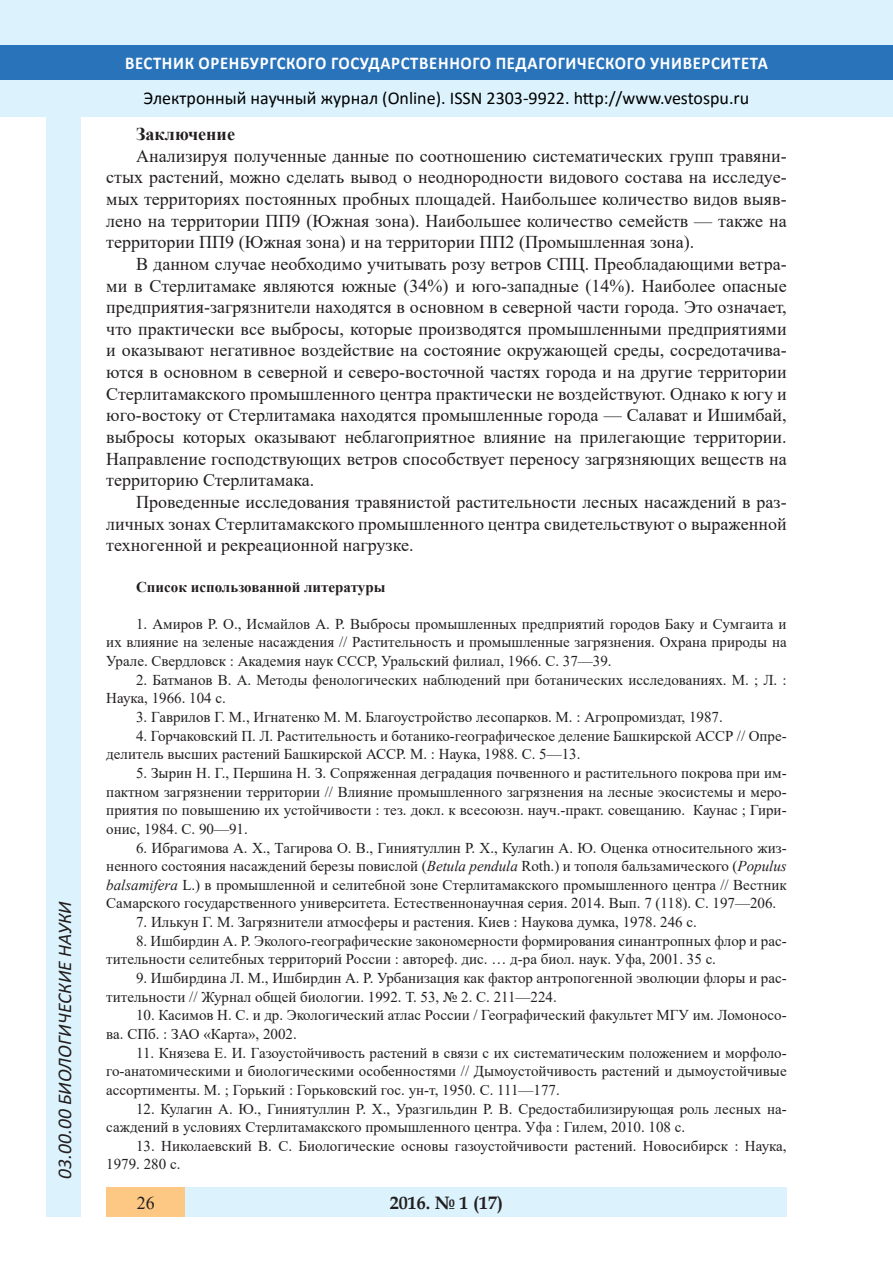
<style>
.page{position:relative;width:893px;height:1263px;background:#fff}
.page>*{position:absolute;margin:0;border:0;box-sizing:border-box;transform-origin:0 0}
.t1{font:italic 19.5px "Calibri";color:#231f20}
.Стиль2{font:18px/21.6px "Times New Roman";color:#231f20;text-align:justify}
.t2{font:18px "Calibri";color:#000}
.t3{font:700 18px "Calibri";letter-spacing:.04em;color:#fff;scale:.93 1}
.t4{font:700 18px "Book Antiqua";color:#231f20}
.Стиль2-2{font:700 18px "Times New Roman";color:#231f20}
.литература{font:15px/18.6px "Times New Roman";color:#231f20}
.литература-2{font:700 15px "Times New Roman";color:#231f20}
.s1{font-style:italic}
</style>
<div class="page">
<div style="left:0;top:0;width:893px;height:116px;background:#dcf2fc"></div>
<div style="left:0;top:45px;width:893px;height:34px;background:#2873ba"></div>
<div style="left:106px;top:1188px;width:681px;height:29px;background:#dcf2fc"></div>
<div style="left:106px;top:1188px;width:79px;height:29px;background:#fdc784"></div>
<div style="left:47px;top:116px;width:34px;height:1101px;background:#dcf2fc"></div>
<h1 class="t1" style="left:51px;top:1179px;width:279px;rotate:-90deg">03.00.00 БИОЛОГИЧЕСКИЕ НАУКИ</h1>
<p class="t3" style="left:125px;top:50px;width:693px">ВЕСТНИК ОРЕНБУРГСКОГО ГОСУДАРСТВЕННОГО ПЕДАГОГИЧЕСКОГО УНИВЕРСИТЕТА</p>
<p class="t2" style="left:144px;top:85px;width:607px">Электронный научный журнал (Online). ISSN 2303-9922. http://www.vestospu.ru</p>
<p class="Стиль2-2" style="left:136px;top:121px;width:100px">Заключение</p>
<p class="Стиль2" style="left:106px;top:144px;width:682px;text-indent:30px">Анализируя полученные данные по соотношению систематических групп травяни&shy;стых растений, можно сделать вывод о неоднородности видового состава на исследуе&shy;мых территориях постоянных пробных площадей. Наибольшее количество видов выяв&shy;лено на территории ПП9 (Южная зона). Наибольшее количество семейств — также на территории ПП9 (Южная зона) и на территории ПП2 (Промышленная зона).</p>
<p class="Стиль2" style="left:106px;top:252px;width:682px;text-indent:30px">В данном случае необходимо учитывать розу ветров СПЦ. Преобладающими ветра&shy;ми в Стерлитамаке являются южные (34%) и юго-западные (14%). Наиболее опасные предприятия-загрязнители находятся в основном в северной части города. Это означает, что практически все выбросы, которые производятся промышленными предприятиями и оказывают негативное воздействие на состояние окружающей среды, сосредотачива&shy;ются в основном в северной и северо-восточной частях города и на другие территории Стерлитамакского промышленного центра практически не воздействуют. Однако к югу и юго-востоку от Стерлитамака находятся промышленные города — Салават и Ишимбай, выбросы которых оказывают неблагоприятное влияние на прилегающие территории.<br>Направление господствующих ветров способствует переносу загрязняющих веществ на территорию Стерлитамака.</p>
<p class="Стиль2" style="left:106px;top:491px;width:682px;text-indent:30px">Проведенные исследования травянистой растительности лесных насаждений в раз&shy;личных зонах Стерлитамакского промышленного центра свидетельствуют о выраженной техногенной и рекреационной нагрузке.</p>
<p class="литература-2" style="left:136px;top:576px;width:251px">Список использованной литературы</p>
<p class="литература" style="left:106px;top:614px;width:682px;text-align:justify;text-indent:30px">1. Амиров Р. О., Исмайлов А. Р. Выбросы промышленных предприятий городов Баку и Сумгаита и их влияние на зеленые насаждения // Растительность и промышленные загрязнения. Охрана природы на Урале. Свердловск : Академия наук СССР, Уральский филиал, 1966. С. 37—39.</p>
<p class="литература" style="left:106px;top:670px;width:682px;text-indent:30px">2. Батманов В. А. Методы фенологических наблюдений при ботанических исследованиях. М. ; Л. :<br>Наука, 1966. 104 с.</p>
<p class="литература" style="left:136px;top:707px;width:588px">3. Гаврилов Г. М., Игнатенко М. М. Благоустройство лесопарков. М. : Агропромиздат, 1987.</p>
<p class="литература" style="left:106px;top:726px;width:682px;text-indent:30px">4. Горчаковский П. Л. Растительность и ботанико-географическое деление Башкирской АССР // Опре&shy;делитель высших растений Башкирской АССР. М. : Наука, 1988. С. 5—13.</p>
<p class="литература" style="left:106px;top:763px;width:682px;text-align:justify;text-indent:30px">5. Зырин Н. Г., Першина Н. З. Сопряженная деградация почвенного и растительного покрова при им&shy;пактном загрязнении территории // Влияние промышленного загрязнения на лесные экосистемы и меро&shy;приятия по повышению их устойчивости : тез. докл. к всесоюзн. науч.-практ. совещанию. Каунас ; Гири&shy;онис, 1984. С. 90—91.</p>
<p class="литература" style="left:106px;top:838px;width:682px;text-align:justify;text-indent:30px">6. Ибрагимова А. Х., Тагирова О. В., Гиниятуллин Р. Х., Кулагин А. Ю. Оценка относительного жиз&shy;ненного состояния насаждений березы повислой (<span class="s1">Betula pendula</span> Roth.) и тополя бальзамического (<span class="s1">Populus balsamifera</span> L.) в промышленной и селитебной зоне Стерлитамакского промышленного центра // Вестник Самарского государственного университета. Естественнонаучная серия. 2014. Вып. 7 (118). С. 197—206.</p>
<p class="литература" style="left:136px;top:912px;width:562px">7. Илькун Г. М. Загрязнители атмосферы и растения. Киев : Наукова думка, 1978. 246 с.</p>
<p class="литература" style="left:106px;top:931px;width:682px;text-indent:30px">8. Ишбирдин А. Р. Эколого-географические закономерности формирования синантропных флор и рас&shy;тительности селитебных территорий России : автореф. дис. … д-ра биол. наук. Уфа, 2001. 35 с.</p>
<p class="литература" style="left:106px;top:968px;width:682px;text-indent:30px">9. Ишбирдина Л. М., Ишбирдин А. Р. Урбанизация как фактор антропогенной эволюции флоры и рас&shy;тительности // Журнал общей биологии. 1992. Т. 53, № 2. С. 211—224.</p>
<p class="литература" style="left:106px;top:1005px;width:682px;text-indent:30px">10. Касимов Н. С. и др. Экологический атлас России / Географический факультет МГУ им. Ломоносо&shy;ва. СПб. : ЗАО «Карта», 2002.</p>
<p class="литература" style="left:106px;top:1043px;width:682px;text-align:justify;text-indent:30px">11. Князева Е. И. Газоустойчивость растений в связи с их систематическим положением и морфоло&shy;го-анатомическими и биологическими особенностями // Дымоустойчивость растений и дымоустойчивые ассортименты. М. ; Горький : Горьковский гос. ун-т, 1950. С. 111—177.</p>
<p class="литература" style="left:106px;top:1099px;width:682px;text-indent:30px">12. Кулагин А. Ю., Гиниятуллин Р. Х., Уразгильдин Р. В. Средостабилизирующая роль лесных на&shy;саждений в условиях Стерлитамакского промышленного центра. Уфа : Гилем, 2010. 108 с.</p>
<p class="литература" style="left:106px;top:1136px;width:682px;text-indent:30px">13. Николаевский В. С. Биологические основы газоустойчивости растений. Новосибирск : Наука,<br>1979. 280 с.</p>
<p class="Стиль2" style="left:137px;top:1191px;width:19px">26</p>
<p class="t4" style="left:390px;top:1190px;width:115px">2016. № 1 (17)</p>
</div>
